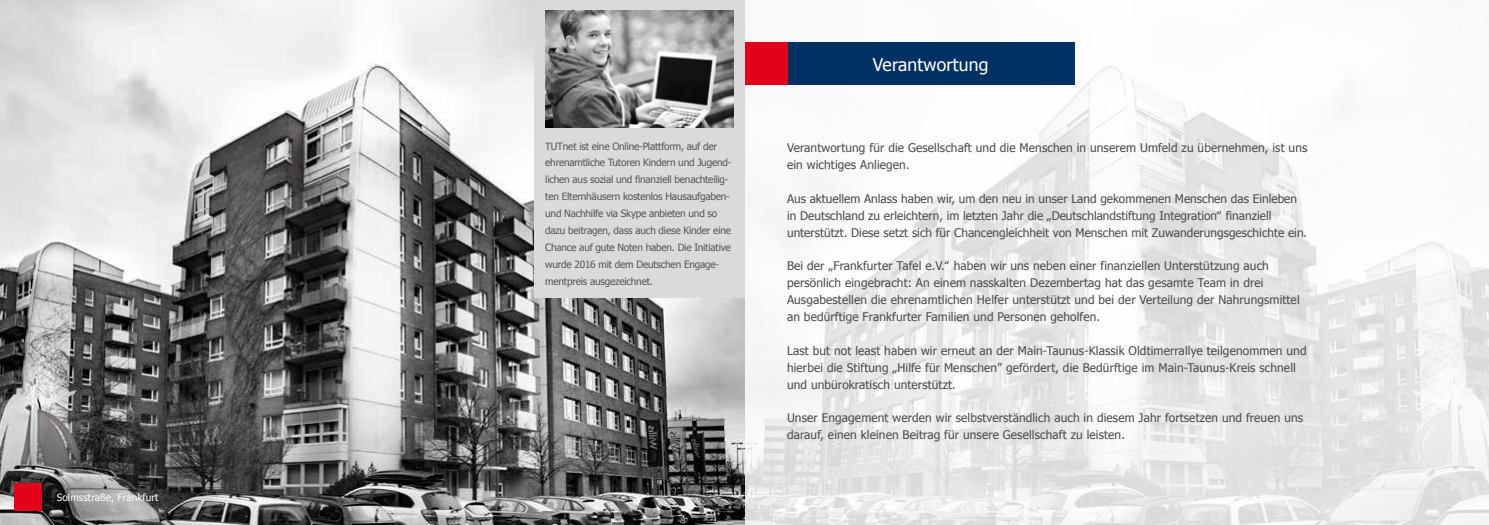
<style>
.page{position:relative;width:1489px;height:525px;background:#fff}
.page>*{position:absolute;margin:0;border:0;box-sizing:border-box;transform-origin:0 0}
.t1{font:17.5px "Tahoma";letter-spacing:.01em;color:#fff}
.t2{font:11.88px/16.9px "Tahoma";letter-spacing:.01em;color:#4b4b4d}
.t3{font:10px/16.9px "Tahoma";letter-spacing:-.02em;color:#3e3d40}
.t4{font:10px "Tahoma";letter-spacing:.01em;color:#fff}
</style>
<div class="page">
<img style="left:0;top:0;width:1488px;height:524px">
<div style="left:787px;top:43px;width:287px;height:42px;background:#003162"></div>
<div style="left:744px;top:43px;width:43px;height:42px;background:#e2001a"></div>
<div style="left:534px;top:0;width:210px;height:297px;background:#d9dadb"></div>
<img style="left:545px;top:11px;width:188px;height:117px">
<div style="left:14px;top:483px;width:28px;height:27px;background:#e2001a"></div>
<p class="t4" style="left:57px;top:490px;width:103px">Solmsstraße, Frankfurt</p>
<p class="t3" style="left:545px;top:137px;width:188px">TUTnet ist eine Online-Plattform, auf der ehrenamtliche Tutoren Kindern und Jugend&shy;lichen aus sozial und finanziell benachteilig&shy;ten Elternhäusern kostenlos Hausaufgaben&shy;und Nachhilfe via Skype anbieten und so dazu beitragen, dass auch diese Kinder eine Chance auf gute Noten haben. Die Initiative wurde 2016 mit dem Deutschen Engage&shy;mentpreis ausgezeichnet.</p>
<h1 class="t1" style="left:872px;top:52px;width:117px">Verantwortung</h1>
<p class="t2" style="left:787px;top:139px;width:522px">Verantwortung für die Gesellschaft und die Menschen in unserem Umfeld zu übernehmen, ist uns ein wichtiges Anliegen.</p>
<p class="t2" style="left:787px;top:189px;width:521px">Aus aktuellem Anlass haben wir, um den neu in unser Land gekommenen Menschen das Einleben in Deutschland zu erleichtern, im letzten Jahr die „Deutschlandstiftung Integration‟ finanziell unterstützt. Diese setzt sich für Chancengleichheit von Menschen mit Zuwanderungsgeschichte ein.</p>
<p class="t2" style="left:787px;top:257px;width:514px">Bei der „Frankfurter Tafel e.V.‟ haben wir uns neben einer finanziellen Unterstützung auch persönlich eingebracht: An einem nasskalten Dezembertag hat das gesamte Team in drei Ausgabestellen die ehrenamtlichen Helfer unterstützt und bei der Verteilung der Nahrungsmittel an bedürftige Frankfurter Familien und Personen geholfen.</p>
<p class="t2" style="left:787px;top:341px;width:521px">Last but not least haben wir erneut an der Main-Taunus-Klassik Oldtimerrallye teilgenommen und hierbei die Stiftung „Hilfe für Menschen” gefördert, die Bedürftige im Main-Taunus-Kreis schnell und unbürokratisch unterstützt.</p>
<p class="t2" style="left:787px;top:409px;width:517px">Unser Engagement werden wir selbstverständlich auch in diesem Jahr fortsetzen und freuen uns darauf, einen kleinen Beitrag für unsere Gesellschaft zu leisten.</p>
</div>
